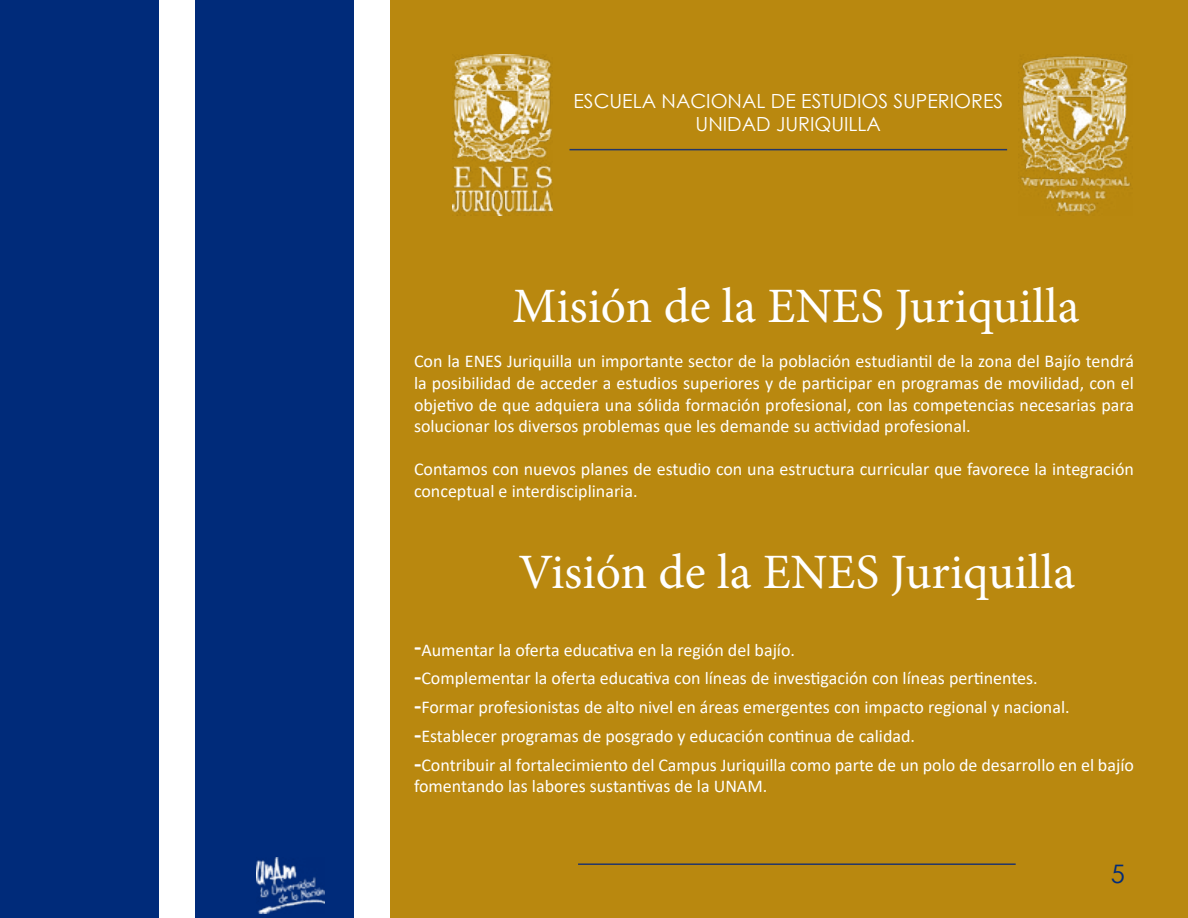
<style>
.page{position:relative;width:1188px;height:918px;background:#fff}
.page>*{position:absolute;margin:0;border:0;box-sizing:border-box;transform-origin:0 0}
.t1{font:49.5px "Minion Pro";color:#fff}
.t2{font:25.5px "Century Gothic";color:#002b7a}
.t3{font:19.5px/23.4px "Century Gothic";color:#fff;text-align:center}
.t4{font:18px/21.6px "Calibri";color:#fff}
.s1{font-weight:700;font-size:24px}
</style>
<div class="page">
<div style="left:390px;top:0;width:798px;height:918px;background:#b9880f"></div>
<hr style="left:570px;top:149px;width:437px;height:1px;background:#22366a">
<div style="left:0;top:0;width:159px;height:918px;background:#002b7a"></div>
<div style="left:195px;top:0;width:159px;height:917px;background:#002b7a"></div>
<img style="left:453px;top:54px;width:99px;height:162px">
<img style="left:1021px;top:56px;width:110px;height:160px">
<img style="left:257px;top:857px;width:67px;height:57px">
<hr style="left:578px;top:863px;width:438px;height:2px;background:#22366a">
<p class="t3" style="left:574px;top:89px;width:431px">ESCUELA NACIONAL DE ESTUDIOS SUPERIORES<br>UNIDAD JURIQUILLA</p>
<h1 class="t1" style="left:513px;top:273px;width:568px">Misión de la ENES Juriquilla</h1>
<p class="t4" style="left:414px;top:350px;width:722px;text-align:justify">Con la ENES Juriquilla un importante sector de la población estudiantil de la zona del Bajío tendrá la posibilidad de acceder a estudios superiores y de participar en programas de movilidad, con el objetivo de que adquiera una sólida formación profesional, con las competencias necesarias para solucionar los diversos problemas que les demande su actividad profesional.</p>
<p class="t4" style="left:414px;top:458px;width:721px">Contamos con nuevos planes de estudio con una estructura curricular que favorece la integración conceptual e interdisciplinaria.</p>
<h1 class="t1" style="left:519px;top:539px;width:558px">Visión de la ENES Juriquilla</h1>
<p class="t4" style="left:414px;top:635px;width:721px;line-height:28.8px"><span class="s1">-</span>Aumentar la oferta educativa en la región del bajío.<br><span class="s1">-</span>Complementar la oferta educativa con líneas de investigación con líneas pertinentes.<br><span class="s1">-</span>Formar profesionistas de alto nivel en áreas emergentes con impacto regional y nacional. <span class="s1">-</span>Establecer programas de posgrado y educación continua de calidad.<br><span class="s1">-</span>Contribuir al fortalecimiento del Campus Juriquilla como parte de un polo de desarrollo en el bajío</p>
<p class="t4" style="left:414px;top:775px;width:355px">fomentando las labores sustantivas de la UNAM.</p>
<h2 class="t2" style="left:1111px;top:856px;width:16px">5</h2>
</div>
